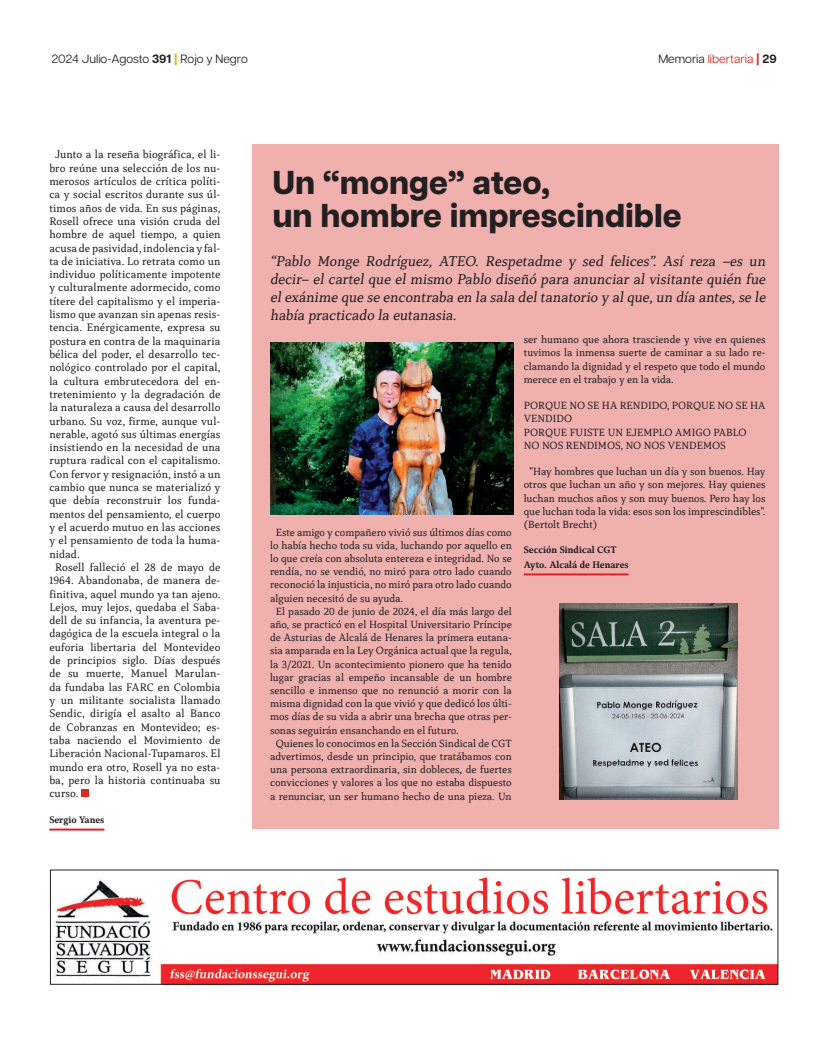
<style>
.page{position:relative;width:820px;height:1049px;background:#fff}
.page>*{position:absolute;margin:0;border:0;box-sizing:border-box;transform-origin:0 0}
.t1{font:800 33px/33px "Articulat CF";color:#231f20}
.t2{font:15px/18px "Capitolina W03";color:#231f20;text-align:justify}
.t3{font:12px "Articulat CF";color:#231f20}
.t4{font:12px "Articulat CF";color:#d82924}
.t5{font:11.5px "Capitolina W03";letter-spacing:.01em;color:#231f20}
.t6{font:11px/13.2px "Capitolina W03";color:#231f20;text-align:justify}
.t7{font:700 10px/14.4px "Capitolina W03";color:#231f20}
.s1{font-weight:700}
.s2{font-weight:800;color:#e1b309}
.s3{color:#231f20}
.s4{font-weight:800}
.s5{font-weight:700;color:#231f20}
</style>
<div class="page">
<img style="left:54px;top:877px;width:722px;height:106px">
<div style="left:50px;top:869px;width:728px;height:116px;border:1px solid #231f20"></div>
<hr style="left:49px;top:828px;width:55px;height:2px;background:#de1e2d">
<div style="left:81px;top:790px;width:7px;height:7px;background:#d82924"></div>
<div style="left:252px;top:144px;width:526px;height:684px;background:#f0b0ae"></div>
<hr style="left:523px;top:573px;width:105px;height:2px;background:#de1e2d">
<img style="left:270px;top:342px;width:243px;height:172px">
<img style="left:559px;top:603px;width:177px;height:197px">
<p class="t3" style="left:52px;top:52px;width:197px">2024 Julio-Agosto <span class="s1">391</span> <span class="s2">|</span> Rojo y Negro</p>
<p class="t4" style="left:658px;top:52px;width:120px"><span class="s3">Memoria</span> libertaria <span class="s4">|</span> <span class="s5">29</span></p>
<p class="t5" style="left:55px;top:148px;width:167px">Junto a la reseña biográfica, el li-</p>
<p class="t5" style="left:49px;top:161px;width:172px">bro reúne una selección de los nu-</p>
<p class="t5" style="left:49px;top:175px;width:173px">merosos artículos de crítica políti-</p>
<p class="t5" style="left:49px;top:188px;width:173px">ca y social escritos durante sus úl-</p>
<p class="t5" style="left:49px;top:201px;width:173px">timos años de vida. En sus páginas,</p>
<p class="t5" style="left:49px;top:214px;width:172px">Rosell ofrece una visión cruda del</p>
<p class="t5" style="left:49px;top:228px;width:173px">hombre de aquel tiempo, a quien</p>
<p class="t5" style="left:49px;top:241px;width:173px">acusa de pasividad, indolencia y fal-</p>
<p class="t5" style="left:49px;top:254px;width:172px">ta de iniciativa. Lo retrata como un</p>
<p class="t5" style="left:49px;top:268px;width:173px">individuo políticamente impotente</p>
<p class="t5" style="left:49px;top:281px;width:172px">y culturalmente adormecido, como</p>
<p class="t5" style="left:49px;top:294px;width:173px">títere del capitalismo y el imperia-</p>
<p class="t5" style="left:49px;top:308px;width:173px">lismo que avanzan sin apenas resis-</p>
<p class="t5" style="left:49px;top:321px;width:173px">tencia. Enérgicamente, expresa su</p>
<p class="t5" style="left:49px;top:334px;width:172px">postura en contra de la maquinaria</p>
<p class="t5" style="left:49px;top:348px;width:172px">bélica del poder, el desarrollo tec-</p>
<p class="t5" style="left:49px;top:361px;width:173px">nológico controlado por el capital,</p>
<p class="t5" style="left:49px;top:374px;width:173px">la cultura embrutecedora del en-</p>
<p class="t5" style="left:49px;top:387px;width:173px">tretenimiento y la degradación de</p>
<p class="t5" style="left:49px;top:401px;width:172px">la naturaleza a causa del desarrollo</p>
<p class="t5" style="left:49px;top:414px;width:173px">urbano. Su voz, firme, aunque vul-</p>
<p class="t5" style="left:49px;top:427px;width:172px">nerable, agotó sus últimas energías</p>
<p class="t5" style="left:49px;top:441px;width:172px">insistiendo en la necesidad de una</p>
<p class="t5" style="left:49px;top:454px;width:172px">ruptura radical con el capitalismo.</p>
<p class="t5" style="left:49px;top:467px;width:173px">Con fervor y resignación, instó a un</p>
<p class="t5" style="left:49px;top:481px;width:172px">cambio que nunca se materializó y</p>
<p class="t5" style="left:49px;top:494px;width:173px">que debía reconstruir los funda-</p>
<p class="t5" style="left:49px;top:507px;width:172px">mentos del pensamiento, el cuerpo</p>
<p class="t5" style="left:49px;top:521px;width:172px">y el acuerdo mutuo en las acciones</p>
<p class="t5" style="left:49px;top:534px;width:173px">y el pensamiento de toda la huma-</p>
<p class="t5" style="left:49px;top:547px;width:32px">nidad.</p>
<p class="t5" style="left:55px;top:560px;width:167px">Rosell falleció el 28 de mayo de</p>
<p class="t5" style="left:49px;top:574px;width:172px">1964. Abandonaba, de manera de-</p>
<p class="t5" style="left:49px;top:587px;width:173px">finitiva, aquel mundo ya tan ajeno.</p>
<p class="t5" style="left:49px;top:600px;width:172px">Lejos, muy lejos, quedaba el Saba-</p>
<p class="t5" style="left:49px;top:614px;width:173px">dell de su infancia, la aventura pe-</p>
<p class="t5" style="left:49px;top:627px;width:172px">dagógica de la escuela integral o la</p>
<p class="t5" style="left:49px;top:640px;width:172px">euforia libertaria del Montevideo</p>
<p class="t5" style="left:49px;top:654px;width:172px">de principios siglo. Días después</p>
<p class="t5" style="left:49px;top:667px;width:173px">de su muerte, Manuel Marulan-</p>
<p class="t5" style="left:49px;top:680px;width:172px">da fundaba las FARC en Colombia</p>
<p class="t5" style="left:49px;top:693px;width:172px">y un militante socialista llamado</p>
<p class="t5" style="left:49px;top:707px;width:172px">Sendic, dirigía el asalto al Banco</p>
<p class="t5" style="left:49px;top:720px;width:173px">de Cobranzas en Montevideo; es-</p>
<p class="t5" style="left:49px;top:733px;width:173px">taba naciendo el Movimiento de</p>
<p class="t5" style="left:49px;top:747px;width:173px">Liberación Nacional-Tupamaros. El</p>
<p class="t5" style="left:49px;top:760px;width:172px">mundo era otro, Rosell ya no esta-</p>
<p class="t5" style="left:49px;top:773px;width:172px">ba, pero la historia continuaba su</p>
<p class="t5" style="left:49px;top:787px;width:31px">curso.</p>
<p class="t7" style="left:49px;top:812px;width:56px">Sergio Yanes</p>
<h1 class="t1" style="left:272px;top:168px;width:410px">Un “monge” ateo,<br>un hombre imprescindible</h1>
<p class="t2" style="left:270px;top:252px;width:499px">“Pablo Monge Rodríguez, ATEO. Respetadme y sed felices”. Así reza –es un decir– el cartel que el mismo Pablo diseñó para anunciar al visitante quién fue elexánime que se encontraba en la sala deltanatorio y alque,un día antes,se le había practicado la eutanasia.</p>
<p class="t6" style="left:275px;top:525px;width:237px">Este amigo y compañero vivió sus últimos días como</p>
<p class="t6" style="left:270px;top:539px;width:243px">lo había hecho toda su vida, luchando por aquello en</p>
<p class="t6" style="left:270px;top:552px;width:243px">lo que creía con absoluta entereza e integridad. No se</p>
<p class="t6" style="left:270px;top:565px;width:243px">rendía, no se vendió, no miró para otro lado cuando</p>
<p class="t6" style="left:270px;top:578px;width:243px">reconoció la injusticia, no miró para otro lado cuando</p>
<p class="t6" style="left:270px;top:591px;width:134px">alguien necesitó de su ayuda.</p>
<p class="t6" style="left:275px;top:605px;width:237px">El pasado 20 de junio de 2024, el día más largo del</p>
<p class="t6" style="left:270px;top:618px;width:243px">año, se practicó en el Hospital Universitario Príncipe</p>
<p class="t6" style="left:270px;top:631px;width:243px">de Asturias de Alcalá de Henares la primera eutana-</p>
<p class="t6" style="left:270px;top:644px;width:243px">sia amparada en la Ley Orgánica actual que la regula,</p>
<p class="t6" style="left:270px;top:657px;width:243px">la 3/2021. Un acontecimiento pionero que ha tenido</p>
<p class="t6" style="left:270px;top:671px;width:243px">lugar gracias al empeño incansable de un hombre</p>
<p class="t6" style="left:270px;top:684px;width:243px">sencillo e inmenso que no renunció a morir con la</p>
<p class="t6" style="left:270px;top:697px;width:243px">misma dignidad con la que vivió y que dedicó los últi-</p>
<p class="t6" style="left:270px;top:710px;width:243px">mos días de su vida a abrir una brecha que otras per-</p>
<p class="t6" style="left:270px;top:723px;width:190px">sonas seguirán ensanchando en el futuro.</p>
<p class="t6" style="left:275px;top:737px;width:237px">Quienes lo conocimos en la Sección Sindical de CGT</p>
<p class="t6" style="left:270px;top:750px;width:243px">advertimos, desde un principio, que tratábamos con</p>
<p class="t6" style="left:270px;top:763px;width:243px">una persona extraordinaria, sin dobleces, de fuertes</p>
<p class="t6" style="left:270px;top:776px;width:243px">convicciones y valores a los que no estaba dispuesto</p>
<p class="t6" style="left:270px;top:789px;width:243px">a renunciar, un ser humano hecho de una pieza. Un</p>
<p class="t6" style="left:523px;top:333px;width:243px">ser humano que ahora trasciende y vive en quienes tuvimos la inmensa suerte de caminar a su lado re&shy;clamando la dignidad y el respeto que todo el mundo merece en el trabajo y en la vida.</p>
<p class="t6" style="left:523px;top:399px;width:243px;text-align:left">PORQUE NO SE HA RENDIDO, PORQUE NO SE HA<br>VENDIDO<br>PORQUE FUISTE UN EJEMPLO AMIGO PABLO<br>NO NOS RENDIMOS, NO NOS VENDEMOS</p>
<p class="t6" style="left:523px;top:465px;width:243px;text-indent:6px">"Hay hombres que luchan un día y son buenos. Hay otros que luchan un año y son mejores. Hay quienes luchan muchos años y son muy buenos. Pero hay los que luchan toda la vida: esos son los imprescindibles". (Bertolt Brecht)</p>
<p class="t7" style="left:523px;top:543px;width:106px">Sección Sindical CGT<br>Ayto. Alcalá de Henares</p>
</div>
